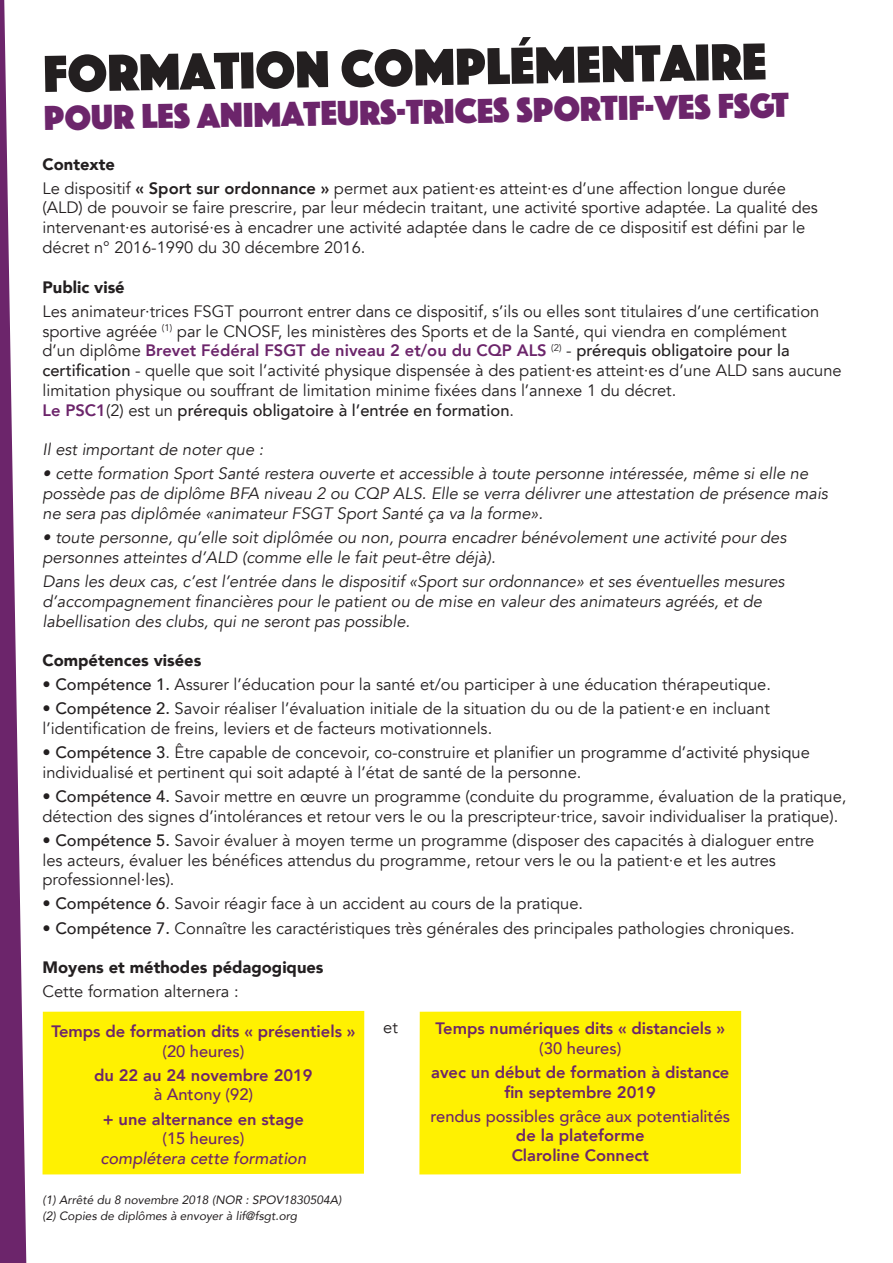
<style>
.page{position:relative;width:893px;height:1263px;background:#fff}
.page>*{position:absolute;margin:0;border:0;box-sizing:border-box;transform-origin:0 0}
.txt_courant{font:54px "Phosphate Solid";color:#231f20}
.txt_courant-2{font:36px "Phosphate Solid";color:#6c256b}
.t1{font:16.5px/19.8px "Avenir";color:#231f20}
.t2{font:italic 16.5px/19.8px "Avenir";color:#231f20}
.t3{font:800 16.5px "Avenir";color:#6c256b}
.t4{font:500 16.5px/19.8px "Avenir";color:#6c256b;text-align:center}
.t5{font:900 16.5px "Avenir";color:#231f20}
.t6{font:500 16.5px "Avenir";color:#231f20}
.t7{font:italic 500 16.5px "Avenir";color:#6c256b}
.t8{font:italic 12px "Avenir";color:#231f20}
.s1{font-weight:800}
.s2{font-weight:800;color:#6c256b}
.s3{font-weight:500}
.s4{font-weight:400}
</style>
<div class="page">
<div style="left:43px;top:1011px;width:321px;height:163px;background:#fff101"></div>
<div style="left:419px;top:1011px;width:322px;height:163px;background:#fff101"></div>
<svg style="left:0;top:0;width:27px;height:1263px"></svg>
<p class="txt_courant" style="left:43px;top:36px;width:725px;rotate:-1deg">formation complémentaire</p>
<p class="txt_courant-2" style="left:44px;top:93px;width:746px;rotate:-1deg">pour les animateurs·trices sportif·ves FSGT</p>
<p class="t5" style="left:43px;top:150px;width:74px">Contexte</p>
<p class="t1" style="left:43px;top:178px;width:777px">Le dispositif <span class="s1">« Sport sur ordonnance »</span> permet aux patient·es atteint·es d’une affection longue durée (ALD) de pouvoir se faire prescrire, par leur médecin traitant, une activité sportive adaptée. La qualité des intervenant·es autorisé·es à encadrer une activité adaptée dans le cadre de ce dispositif est défini par le décret n° 2016-1990 du 30 décembre 2016.</p>
<p class="t5" style="left:43px;top:273px;width:84px">Public visé</p>
<p class="t1" style="left:43px;top:301px;width:801px">Les animateur·trices FSGT pourront entrer dans ce dispositif, s’ils ou elles sont titulaires d’une certification sportive agréée <sup>(1)</sup> par le CNOSF, les ministères des Sports et de la Santé, qui viendra en complément<br>d’un diplôme <span class="s2">Brevet Fédéral FSGT de niveau 2 et/ou du CQP ALS</span> <sup>(2)</sup> - <span class="s3">prérequis obligatoire pour la certification</span> - quelle que soit l’activité physique dispensée à des patient·es atteint·es d’une ALD sans aucune limitation physique ou souffrant de limitation minime fixées dans l’annexe 1 du décret.</p>
<p class="t6" style="left:43px;top:396px;width:473px"><span class="s2">Le PSC1</span><span class="s4">(2) est un</span> prérequis obligatoire à l’entrée en formation<span class="s4">.</span></p>
<p class="t2" style="left:43px;top:440px;width:222px">Il est important de noter que :</p>
<p class="t2" style="left:43px;top:464px;width:787px">• cette formation Sport Santé restera ouverte et accessible à toute personne intéressée, même si elle ne possède pas de diplôme BFA niveau 2 ou CQP ALS. Elle se verra délivrer une attestation de présence mais ne sera pas diplômée «animateur FSGT Sport Santé ça va la forme».</p>
<p class="t2" style="left:43px;top:528px;width:745px">• toute personne, qu’elle soit diplômée ou non, pourra encadrer bénévolement une activité pour des personnes atteintes d’ALD (comme elle le fait peut-être déjà).</p>
<p class="t2" style="left:43px;top:572px;width:743px">Dans les deux cas, c’est l’entrée dans le dispositif «Sport sur ordonnance» et ses éventuelles mesures d’accompa-gnement financières pour le patient ou de mise en valeur des animateurs agréés, et de labellisation des clubs, qui ne seront pas possible.</p>
<p class="t5" style="left:43px;top:646px;width:160px">Compétences visées</p>
<p class="t1" style="left:43px;top:675px;width:730px">• <span class="s3">Compétence 1.</span> Assurer l’éducation pour la santé et/ou participer à une éducation thérapeutique.</p>
<p class="t1" style="left:43px;top:699px;width:729px">• <span class="s3">Compétence 2.</span> Savoir réaliser l’évaluation initiale de la situation du ou de la patient·e en incluant l’identification de freins, leviers et de facteurs motivationnels.</p>
<p class="t1" style="left:43px;top:743px;width:769px">• <span class="s3">Compétence 3</span>. Être capable de concevoir, co-construire et planifier un programme d’activité physique individualisé et pertinent qui soit adapté à l’état de santé de la personne.</p>
<p class="t1" style="left:43px;top:787px;width:805px">• <span class="s3">Compétence 4.</span> Savoir mettre en œuvre un programme (conduite du programme, évaluation de la pratique, détection des signes d’intolérances et retour vers le ou la prescripteur·trice, savoir individualiser la pratique).</p>
<p class="t1" style="left:43px;top:830px;width:773px">• <span class="s3">Compétence 5.</span> Savoir évaluer à moyen terme un programme (disposer des capacités à dialoguer entre les acteurs, évaluer les bénéfices attendus du programme, retour vers le ou la patient·e et les autres professionnel·les).</p>
<p class="t1" style="left:43px;top:894px;width:542px">• <span class="s3">Compétence 6</span>. Savoir réagir face à un accident au cours de la pratique.</p>
<p class="t1" style="left:43px;top:918px;width:754px">• <span class="s3">Compétence 7.</span> Connaître les caractéristiques très générales des principales pathologies chroniques.</p>
<p class="t5" style="left:43px;top:953px;width:283px">Moyens et méthodes pédagogiques</p>
<p class="t1" style="left:43px;top:982px;width:198px">Cette formation alternera :</p>
<p class="t3" style="left:51px;top:1018px;width:306px">Temps de formation dits « présentiels »</p>
<p class="t4" style="left:162px;top:1040px;width:83px">(20 heures)</p>
<p class="t3" style="left:94px;top:1062px;width:220px">du 22 au 24 novembre 2019</p>
<p class="t4" style="left:154px;top:1084px;width:101px">à Antony (92)</p>
<p class="t3" style="left:103px;top:1106px;width:203px">+ une alternance en stage</p>
<p class="t4" style="left:162px;top:1128px;width:83px">(15 heures)</p>
<p class="t7" style="left:101px;top:1148px;width:207px">complétera cette formation</p>
<p class="t3" style="left:436px;top:1015px;width:291px">Temps numériques dits « distanciels »</p>
<p class="t4" style="left:539px;top:1037px;width:83px">(30 heures)</p>
<p class="t3" style="left:431px;top:1059px;width:300px">avec un début de formation à distance</p>
<p class="t3" style="left:504px;top:1079px;width:153px">fin septembre 2019</p>
<p class="t4" style="left:430px;top:1105px;width:301px">rendus possibles grâce aux potentialités <span class="s1">de la plateforme</span></p>
<p class="t3" style="left:512px;top:1143px;width:139px">Claroline Connect</p>
<p class="t1" style="left:383px;top:1017px;width:16px">et</p>
<p class="t8" style="left:43px;top:1192px;width:301px">(1) Arrêté du 8 novembre 2018 (NOR : SPOV1830504A)</p>
<p class="t8" style="left:43px;top:1209px;width:256px">(2) Copies de diplômes à envoyer à lif@fsgt.org</p>
</div>
